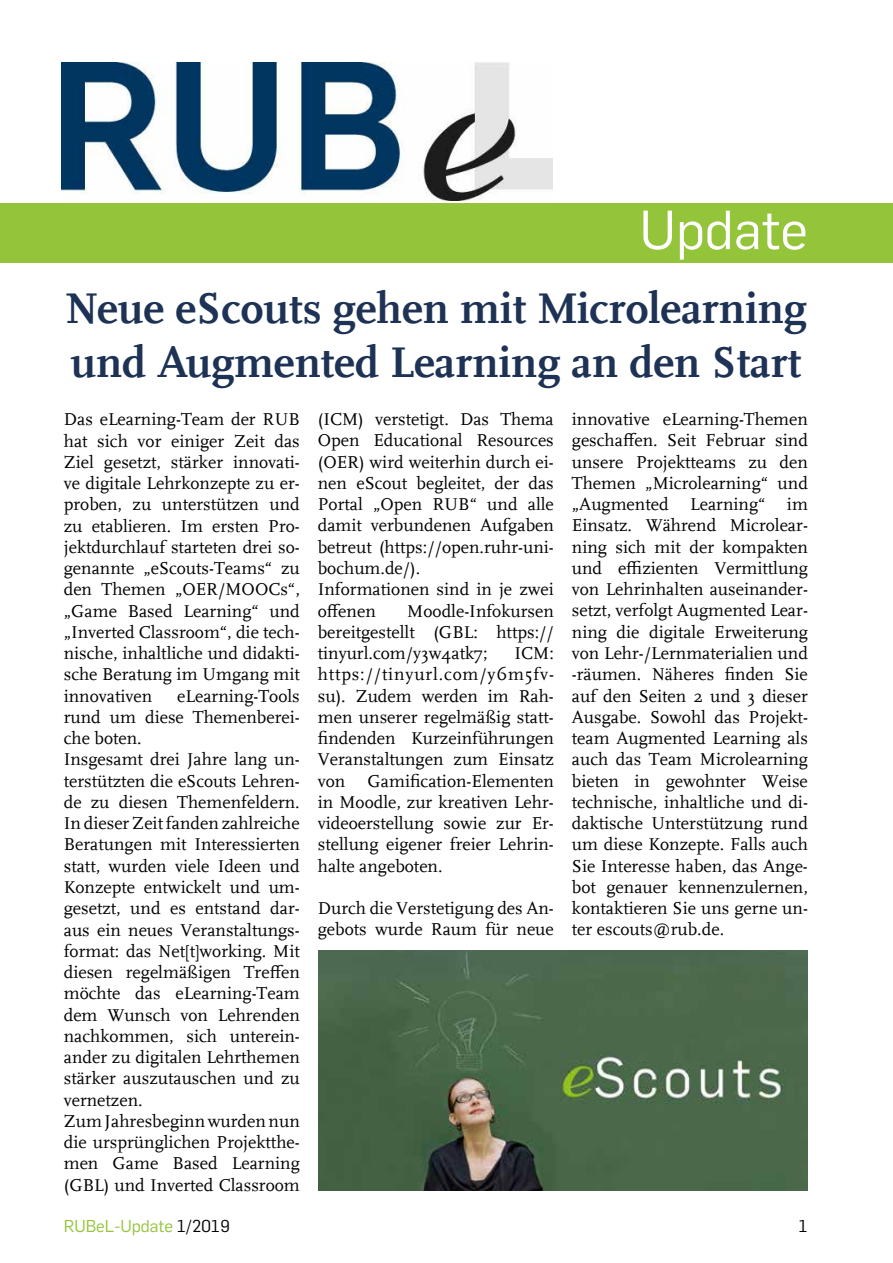
<style>
.page{position:relative;width:893px;height:1263px;background:#fff}
.page>*{position:absolute;margin:0;border:0;box-sizing:border-box;transform-origin:0 0}
.t1{font:54px "Rub Flama";color:#fff}
.t2{font:700 45px/54px "RUB Scala MZ";color:#1d3254}
.t3{font:18px/21.3px "RUB Scala MZ";color:#000;text-align:justify}
.t4{font:16.8px "Rub Flama";color:#94c43a}
.t5{font:16.8px "Rub Flama";color:#000}
.s1{color:#000}
</style>
<div class="page">
<div style="left:0;top:203px;width:893px;height:60px;background:#94c43a"></div>
<img style="left:61px;top:62px;width:492px;height:139px">
<img style="left:319px;top:950px;width:489px;height:241px">
<h1 class="t1" style="left:639px;top:193px;width:170px">Update</h1>
<h2 class="t2" style="left:65px;top:278px;width:743px">Neue eScouts gehen mit Microlearning und Augmented Learning an den Start</h2>
<p class="t3" style="left:64px;top:408px;width:238px">Das eLearning-Team der RUB hat sich vor einiger Zeit das Ziel gesetzt, stärker innovati&shy;ve digitale Lehrkonzepte zu er&shy;proben, zu unterstützen und zu etablieren. Im ersten Pro&shy;jektdurchlauf starteten drei so&shy;genannte „eScouts-Teams“ zu den Themen „OER/MOOCs“, „Game Based Learning“ und „Inverted Classroom“, die tech&shy;nische, inhaltliche und didakti&shy;sche Beratung im Umgang mit innovativen</p>
<p class="t3" style="left:64px;top:684px;width:238px;text-align:left;text-indent:113px">eLearning-Tools rund um diese Themenberei&shy;che boten.<br>Insgesamt drei Jahre lang un&shy;terstützten die eScouts Lehren&shy;de zu diesen Themenfeldern.<br>In dieser Zeit fanden zahlreiche<br>Beratungen mit Interessierten statt, wurden viele Ideen und<br>Konzepte entwickelt und um&shy;gesetzt, und es entstand dar&shy;aus ein neues Veranstaltungs&shy;format: das Net[t]working. Mit diesen regelmäßigen Treffen möchte das eLearning-Team dem Wunsch von Lehrenden nachkommen, sich unterein&shy;ander zu digitalen Lehrthemen stärker auszutauschen und zu vernetzen.<br>Zum Jahresbeginn wurden nun die ursprünglichen Projektthe&shy;men Game Based Learning (GBL) und Inverted Classroom</p>
<p class="t3" style="left:318px;top:408px;width:238px;text-align:left">(ICM) verstetigt. Das Thema<br>Open Educational Resources (OER) wird weiterhin durch ei&shy;nen eScout begleitet, der das<br>Portal „Open RUB“ und alle damit verbundenen Aufgaben betreut (https://open.ruhr-uni&shy;bochum.de/).<br>Informationen sind in je zwei offenen</p>
<p class="t3" style="left:318px;top:599px;width:238px;text-indent:89px">Moodle-Infokursen bereitgestellt (GBL: https:// tinyurl.com/y3w4atk7;</p>
<p class="t3" style="left:318px;top:642px;width:238px;text-indent:197px">ICM: https://tinyurl.com/y6m5fv&shy;su). Zudem werden im Rah&shy;men unserer regelmäßig statt&shy;findenden Kurzeinführungen Veranstaltungen zum Einsatz von Gamification-Elementen in Moodle, zur kreativen Lehr&shy;videoerstellung sowie zur Er&shy;stellung eigener freier Lehrin&shy;halte angeboten.</p>
<p class="t3" style="left:318px;top:897px;width:238px">Durch die Verstetigung des An&shy;gebots wurde Raum für neue</p>
<p class="t3" style="left:572px;top:408px;width:238px">innovative eLearning-Themen geschaffen. Seit Februar sind unsere Projektteams zu den Themen „Microlearning“ und „Augmented Learning“ im Einsatz. Während Microlear&shy;ning sich mit der kompakten und effizienten Vermittlung von Lehrinhalten auseinander&shy;setzt, verfolgt Augmented Lear&shy;ning die digitale Erweiterung von Lehr-/Lernmaterialien und -räumen. Näheres finden Sie auf den Seiten 2 und 3 dieser Ausgabe. Sowohl das Projekt&shy;team Augmented Learning als auch das Team Microlearning bieten in gewohnter Weise technische, inhaltliche und di&shy;daktische Unterstützung rund um diese Konzepte. Falls auch Sie Interesse haben, das Ange&shy;bot genauer kennenzulernen, kontaktieren Sie uns gerne un&shy;ter escouts@rub.de.</p>
<p class="t4" style="left:64px;top:1215px;width:168px">RUBeL-Update <span class="s1">1/2019</span></p>
<p class="t5" style="left:798px;top:1215px;width:11px">1</p>
</div>
